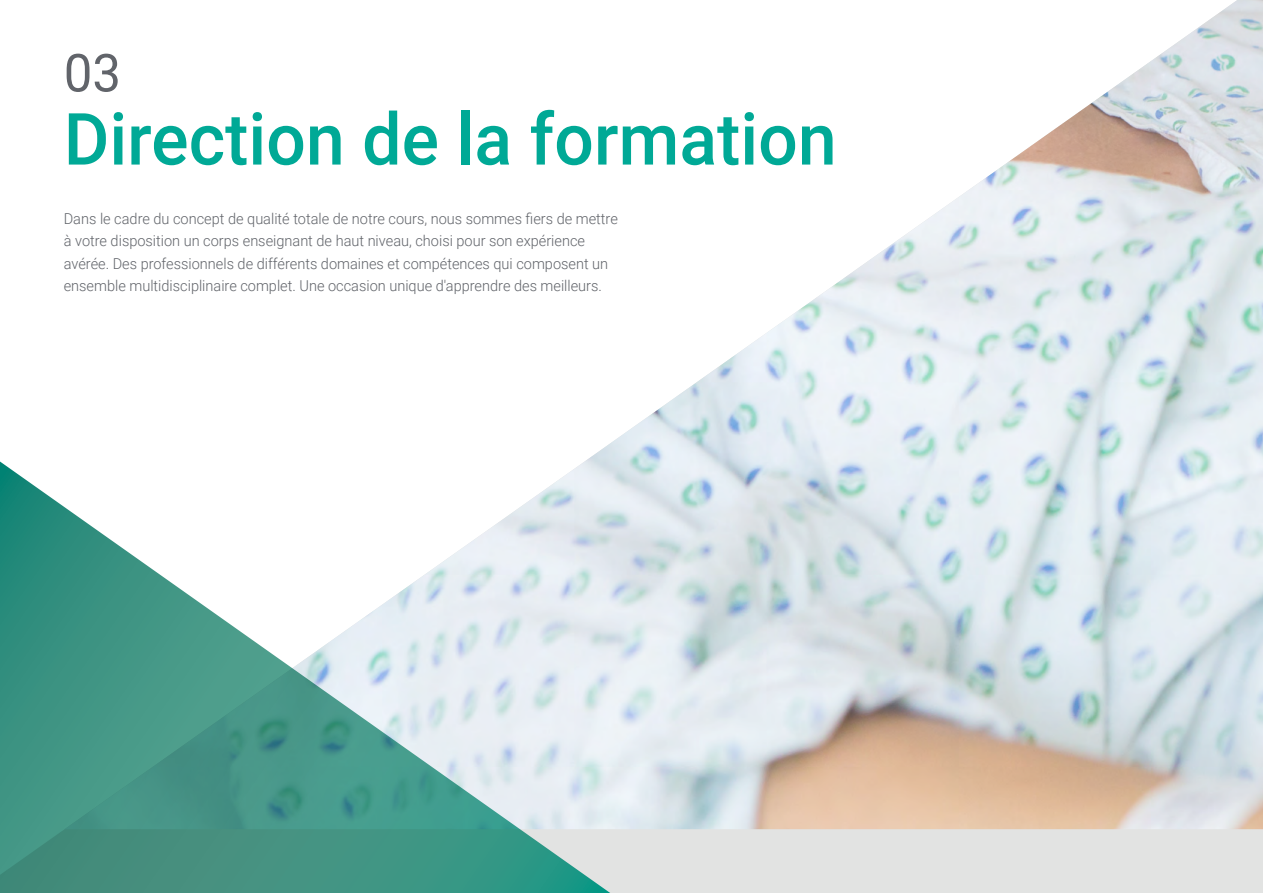
<style>
.page{position:relative;width:1263px;height:893px;background:#fff}
.page>*{position:absolute;margin:0;border:0;box-sizing:border-box;transform-origin:0 0}
.t1{font:500 72px "Roboto";color:#00a996}
.t2{font:52.5px "Roboto";color:#61646a}
.t3{font:300 15px/22.5px "Roboto";color:#61646a}
</style>
<div class="page">
<div style="left:640px;top:829px;width:623px;height:64px;background:#e2e3e2"></div>
<img style="left:607px;top:0;width:656px;height:829px">
<svg style="left:0;top:446px;width:640px;height:447px"></svg>
<h2 class="t2" style="left:64px;top:36px;width:59px">03</h2>
<h1 class="t1" style="left:64px;top:89px;width:774px">Direction de la formation</h1>
<p class="t3" style="left:64px;top:207px;width:556px">Dans le cadre du concept de qualité totale de notre cours, nous sommes fiers de mettre à votre disposition un corps enseignant de haut niveau, choisi pour son expérience avérée. Des professionnels de différents domaines et compétences qui composent un ensemble multidisciplinaire complet. Une occasion unique d'apprendre des meilleurs.</p>
</div>
